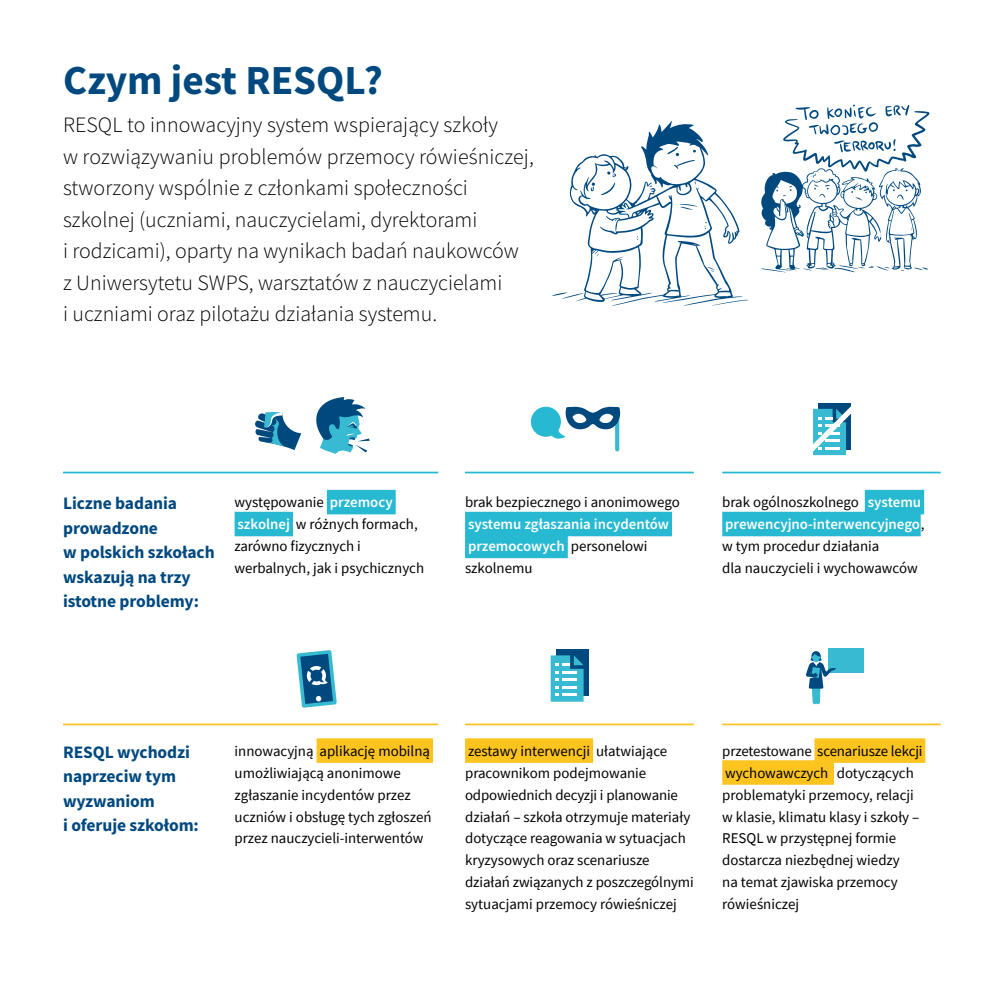
<style>
.page{position:relative;width:993px;height:993px;background:#fff}
.page>*{position:absolute;margin:0;border:0;box-sizing:border-box;transform-origin:0 0}
.t1{font:700 41.3px "Source Sans Pro";color:#00497f}
.t2{font:300 21.88px/31.5px "Source Sans Pro";color:#000}
.t3{font:700 17.5px/24.5px "Source Sans Pro";letter-spacing:-.005em;color:#00497f}
.t4{font:14.88px/21.9px "Source Sans Pro";color:#000}
.t5{font:600 14.88px/21.9px "Source Sans Pro";color:#fff}
.s1{font-weight:600;color:#fff}
.s2{font-weight:400;color:#000}
</style>
<div class="page">
<hr style="left:992px;top:0;width:1px;height:992px;background:#fdc41f">
<div style="left:327px;top:489px;width:68px;height:25px;background:#27b9d1"></div>
<div style="left:234px;top:511px;width:59px;height:25px;background:#27b9d1"></div>
<div style="left:316px;top:738px;width:117px;height:24px;background:#fdc41f"></div>
<div style="left:465px;top:738px;width:128px;height:24px;background:#fdc41f"></div>
<hr style="left:63px;top:471px;width:375px;height:2px;background:#27b9d1">
<hr style="left:63px;top:723px;width:375px;height:2px;background:#fdc41f">
<hr style="left:465px;top:471px;width:228px;height:2px;background:#27b9d1">
<hr style="left:465px;top:723px;width:228px;height:2px;background:#fdc41f">
<hr style="left:722px;top:471px;width:218px;height:2px;background:#27b9d1">
<hr style="left:722px;top:723px;width:218px;height:2px;background:#fdc41f">
<svg style="left:552px;top:121px;width:196px;height:185px"></svg>
<svg style="left:761px;top:104px;width:168px;height:168px"></svg>
<svg style="left:255px;top:411px;width:46px;height:39px"></svg>
<svg style="left:316px;top:397px;width:53px;height:57px"></svg>
<svg style="left:296px;top:650px;width:40px;height:57px"></svg>
<svg style="left:530px;top:406px;width:91px;height:45px"></svg>
<div style="left:556px;top:649px;width:32px;height:46px;background:#00497f"></div>
<svg style="left:550px;top:655px;width:33px;height:46px;background:#59bed3"></svg>
<div style="left:827px;top:648px;width:36px;height:24px;background:#38bbd2"></div>
<svg style="left:806px;top:651px;width:29px;height:53px"></svg>
<svg style="left:813px;top:403px;width:38px;height:53px"></svg>
<div style="left:814px;top:738px;width:111px;height:24px;background:#fdc41f"></div>
<div style="left:722px;top:760px;width:111px;height:24px;background:#fdc41f"></div>
<div style="left:864px;top:489px;width:59px;height:25px;background:#27b9d1"></div>
<div style="left:722px;top:511px;width:198px;height:25px;background:#27b9d1"></div>
<div style="left:465px;top:511px;width:206px;height:25px;background:#27b9d1"></div>
<div style="left:465px;top:533px;width:102px;height:25px;background:#27b9d1"></div>
<h1 class="t1" style="left:63px;top:52px;width:321px">Czym jest RESQL?</h1>
<p class="t2" style="left:63px;top:109px;width:472px">RESQL to innowacyjny system wspierający szkoły<br>w rozwiązywaniu problemów przemocy rówieśniczej, stworzony wspólnie z członkami społeczności szkolnej (uczniami, nauczycielami, dyrektorami<br>i rodzicami), oparty na wynikach badań naukowców<br>z Uniwersytetu SWPS, warsztatów z nauczycielami<br>i uczniami oraz pilotażu działania systemu.</p>
<p class="t3" style="left:63px;top:491px;width:153px">Liczne badania prowadzone<br>w polskich szkołach wskazują na trzy istotne problemy:</p>
<p class="t4" style="left:234px;top:491px;width:191px">występowanie <span class="s1">przemocy szkolnej</span> w różnych formach, zarówno fizycznych i werbalnych, jak i psychicznych</p>
<p class="t4" style="left:465px;top:491px;width:216px">brak bezpiecznego i anonimowego</p>
<p class="t5" style="left:465px;top:513px;width:205px">systemu zgłaszania incydentów przemocowych <span class="s2">personelowi szkolnemu</span></p>
<p class="t4" style="left:722px;top:491px;width:203px">brak ogólnoszkolnego <span class="s1">systemu prewencyjno-interwencyjnego</span>, w tym procedur działania<br>dla nauczycieli i wychowawców</p>
<p class="t3" style="left:63px;top:739px;width:137px">RESQL wychodzi naprzeciw tym wyzwaniom<br>i oferuje szkołom:</p>
<p class="t4" style="left:722px;top:739px;width:202px">przetestowane scenariusze lekcji wychowawczych dotyczących problematyki przemocy, relacji w klasie, klimatu klasy i szkoły –<br>RESQL w przystępnej formie dostarcza niezbędnej wiedzy<br>na temat zjawiska przemocy rówieśniczej</p>
<p class="t4" style="left:234px;top:739px;width:198px">innowacyjną aplikację mobilną umożliwiającą anonimowe zgłaszanie incydentów przez uczniów i obsługę tych zgłoszeń przez nauczycieli-interwentów</p>
<p class="t4" style="left:465px;top:739px;width:230px">zestawy interwencji ułatwiające pracownikom podejmowanie odpowiednich decyzji i planowanie działań – szkoła otrzymuje materiały dotyczące reagowania w sytuacjach kryzysowych oraz scenariusze działań związanych z poszczególnymi sytuacjami przemocy rówieśniczej</p>
</div>
